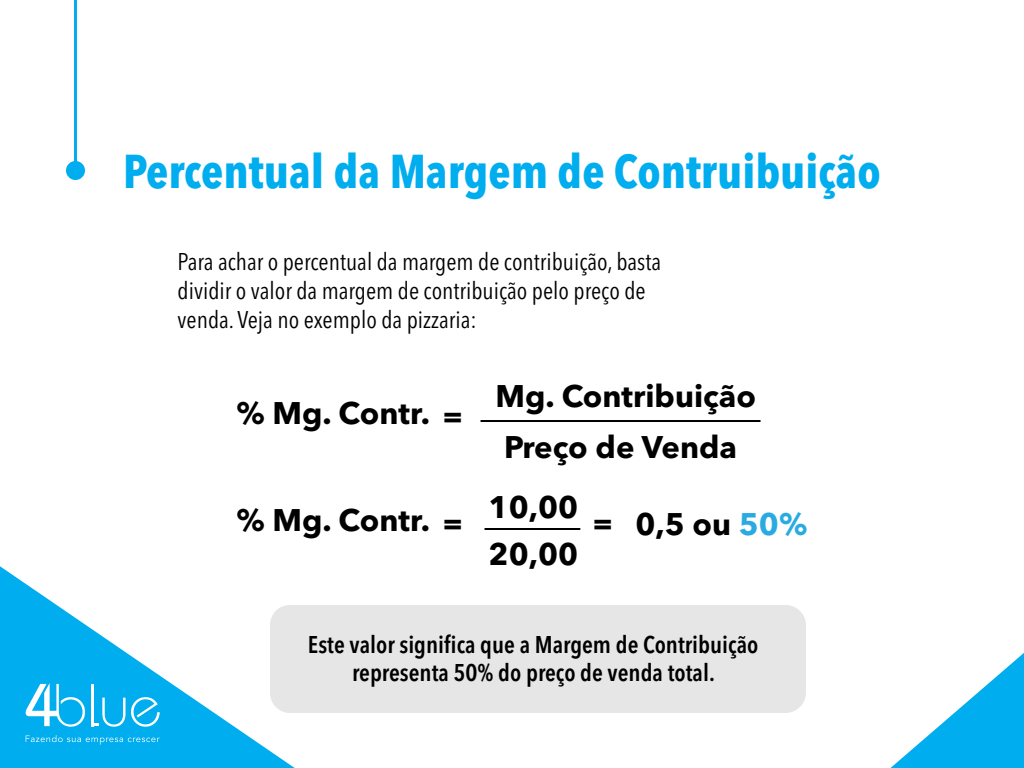
<style>
.page{position:relative;width:1024px;height:768px;background:#fff}
.page>*{position:absolute;margin:0;border:0;box-sizing:border-box;transform-origin:0 0}
.t1{font:700 condensed 47px "Avenir Next LT Pro";color:#00adee}
.t2{font:700 31px/50.6px "Avenir Next LT Pro";color:#000}
.t3{font:condensed 24px/28.8px "Avenir Next LT Pro";color:#000}
.t4{font:600 condensed 24px/28.8px "Avenir Next LT Pro";color:#000;text-align:center}
.s1{color:#29abe2}
</style>
<div class="page">
<div style="left:270px;top:605px;width:536px;height:108px;background:#e6e6e6;border-radius:20px"></div>
<hr style="left:481px;top:420px;width:280px;height:2px;background:#000">
<hr style="left:485px;top:528px;width:95px;height:2px;background:#000">
<svg style="left:0;top:566px;width:295px;height:202px"></svg>
<svg style="left:26px;top:683px;width:59px;height:44px"></svg>
<hr style="left:91px;top:684px;width:2px;height:42px;background:#fff">
<svg style="left:93px;top:697px;width:67px;height:30px;background:#37bef1"></svg>
<svg style="left:26px;top:735px;width:134px;height:10px"></svg>
<hr style="left:74px;top:0;width:3px;height:172px;background:#00adee">
<div style="left:66px;top:161px;width:19px;height:19px;background:#00adee;border-radius:50%"></div>
<svg style="left:891px;top:653px;width:133px;height:115px"></svg>
<h1 class="t1" style="left:123px;top:143px;width:759px">Percentual da Margem de Contruibuição</h1>
<p class="t3" style="left:178px;top:247px;width:485px">Para achar o percentual da margem de contribuição, basta dividir o valor da margem de contribuição pelo preço de venda. Veja no exemplo da pizzaria:</p>
<p class="t2" style="left:237px;top:388px;width:228px">% Mg. Contr. =</p>
<p class="t2" style="left:496px;top:371px;width:262px">Mg. Contribuição<br>Preço de Venda</p>
<p class="t2" style="left:237px;top:494px;width:195px">% Mg. Contr.</p>
<p class="t2" style="left:489px;top:482px;width:91px">10,00</p>
<p class="t2" style="left:442px;top:497px;width:22px">=</p>
<p class="t2" style="left:592px;top:497px;width:22px">=</p>
<p class="t2" style="left:489px;top:528px;width:91px">20,00</p>
<p class="t2" style="left:635px;top:499px;width:173px">0,5 ou <span class="s1">50%</span></p>
<p class="t4" style="left:308px;top:630px;width:452px">Este valor significa que a Margem de Contribuição representa 50% do preço de venda total.</p>
</div>
